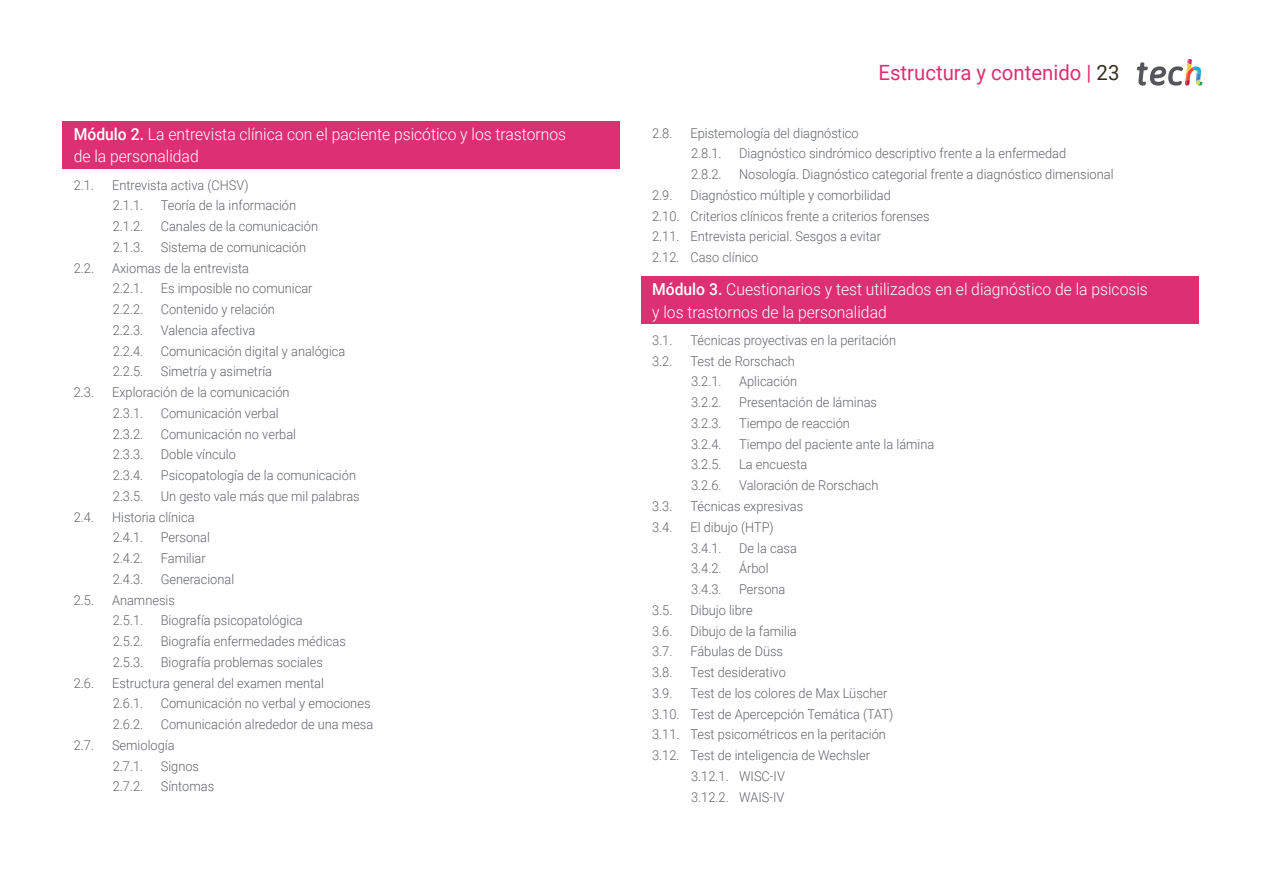
<style>
.page{position:relative;width:1263px;height:893px;background:#fff}
.page>*{position:absolute;margin:0;border:0;box-sizing:border-box;transform-origin:0 0}
.t1{font:21px "Roboto";color:#dc3072}
.t2{font:300 16.5px/22.5px "Roboto";color:#fff;scale:.95 1}
.t3{font:300 13.5px/20.7px "Roboto";color:#61646a;scale:.95 1}
.s1{font-weight:500}
.s2{color:#312e20}
</style>
<div class="page">
<svg style="left:1137px;top:59px;width:65px;height:27px"></svg>
<div style="left:63px;top:121px;width:557px;height:48px;background:#dc3072"></div>
<div style="left:641px;top:277px;width:557px;height:47px;background:#dc3072"></div>
<p class="t2" style="left:74px;top:122px;width:520px"><span class="s1">Módulo 2.</span> La entrevista clínica con el paciente psicótico y los trastornos de la personalidad</p>
<p class="t3" style="left:74px;top:174px;width:23px">2.1.</p>
<p class="t3" style="left:112px;top:174px;width:145px">Entrevista activa (CHSV)<br>2.1.1.</p>
<p class="t3" style="left:161px;top:195px;width:144px">Teoría de la información</p>
<p class="t3" style="left:113px;top:215px;width:34px">2.1.2.</p>
<p class="t3" style="left:161px;top:215px;width:167px">Canales de la comunicación</p>
<p class="t3" style="left:113px;top:236px;width:34px">2.1.3.</p>
<p class="t3" style="left:161px;top:236px;width:154px">Sistema de comunicación</p>
<p class="t3" style="left:74px;top:257px;width:23px">2.2.</p>
<p class="t3" style="left:112px;top:257px;width:146px">Axiomas de la entrevista<br>2.2.1.</p>
<p class="t3" style="left:161px;top:278px;width:161px">Es imposible no comunicar</p>
<p class="t3" style="left:113px;top:298px;width:34px">2.2.2.</p>
<p class="t3" style="left:161px;top:298px;width:122px">Contenido y relación</p>
<p class="t3" style="left:113px;top:319px;width:34px">2.2.3.</p>
<p class="t3" style="left:161px;top:319px;width:101px">Valencia afectiva</p>
<p class="t3" style="left:113px;top:340px;width:34px">2.2.4.</p>
<p class="t3" style="left:161px;top:340px;width:196px">Comunicación digital y analógica</p>
<p class="t3" style="left:113px;top:361px;width:34px">2.2.5.</p>
<p class="t3" style="left:161px;top:361px;width:119px">Simetría y asimetría</p>
<p class="t3" style="left:74px;top:381px;width:23px">2.3.</p>
<p class="t3" style="left:112px;top:381px;width:188px">Exploración de la comunicación<br>2.3.1.</p>
<p class="t3" style="left:161px;top:402px;width:126px">Comunicación verbal</p>
<p class="t3" style="left:113px;top:423px;width:34px">2.3.2.</p>
<p class="t3" style="left:161px;top:423px;width:144px">Comunicación no verbal</p>
<p class="t3" style="left:113px;top:444px;width:34px">2.3.3.</p>
<p class="t3" style="left:161px;top:444px;width:81px">Doble vínculo</p>
<p class="t3" style="left:113px;top:464px;width:34px">2.3.4.</p>
<p class="t3" style="left:161px;top:464px;width:207px">Psicopatología de la comunicación</p>
<p class="t3" style="left:113px;top:485px;width:34px">2.3.5.</p>
<p class="t3" style="left:161px;top:485px;width:211px">Un gesto vale más que mil palabras</p>
<p class="t3" style="left:74px;top:506px;width:23px">2.4.</p>
<p class="t3" style="left:112px;top:506px;width:88px">Historia clínica<br>2.4.1.</p>
<p class="t3" style="left:161px;top:527px;width:53px">Personal</p>
<p class="t3" style="left:113px;top:547px;width:34px">2.4.2.</p>
<p class="t3" style="left:161px;top:547px;width:49px">Familiar</p>
<p class="t3" style="left:113px;top:568px;width:34px">2.4.3.</p>
<p class="t3" style="left:161px;top:568px;width:79px">Generacional</p>
<p class="t3" style="left:74px;top:589px;width:23px">2.5.</p>
<p class="t3" style="left:112px;top:589px;width:68px">Anamnesis<br>2.5.1.</p>
<p class="t3" style="left:161px;top:610px;width:151px">Biografía psicopatológica</p>
<p class="t3" style="left:113px;top:630px;width:34px">2.5.2.</p>
<p class="t3" style="left:161px;top:630px;width:196px">Biografía enfermedades médicas</p>
<p class="t3" style="left:113px;top:651px;width:34px">2.5.3.</p>
<p class="t3" style="left:161px;top:651px;width:172px">Biografía problemas sociales</p>
<p class="t3" style="left:74px;top:672px;width:23px">2.6.</p>
<p class="t3" style="left:112px;top:672px;width:225px">Estructura general del examen mental<br>2.6.1.</p>
<p class="t3" style="left:161px;top:693px;width:222px">Comunicación no verbal y emociones</p>
<p class="t3" style="left:113px;top:713px;width:34px">2.6.2.</p>
<p class="t3" style="left:161px;top:713px;width:225px">Comunicación alrededor de una mesa</p>
<p class="t3" style="left:74px;top:734px;width:23px">2.7.</p>
<p class="t3" style="left:112px;top:734px;width:67px">Semiología<br>2.7.1.</p>
<p class="t3" style="left:161px;top:755px;width:42px">Signos</p>
<p class="t3" style="left:113px;top:776px;width:34px">2.7.2.</p>
<p class="t3" style="left:161px;top:776px;width:58px">Síntomas</p>
<h1 class="t1" style="left:878px;top:57px;width:242px">Estructura y contenido | <span class="s2">23</span></h1>
<p class="t3" style="left:652px;top:122px;width:23px">2.8.</p>
<p class="t3" style="left:690px;top:122px;width:179px">Epistemología del diagnóstico<br>2.8.1.</p>
<p class="t3" style="left:739px;top:143px;width:346px">Diagnóstico sindrómico descriptivo frente a la enfermedad</p>
<p class="t3" style="left:691px;top:164px;width:34px">2.8.2.</p>
<p class="t3" style="left:739px;top:164px;width:396px">Nosología. Diagnóstico categorial frente a diagnóstico dimensional</p>
<p class="t3" style="left:652px;top:184px;width:294px;text-indent:38px">Diagnóstico múltiple y comorbilidad<br>2.10. Criterios clínicos frente a criterios forenses 2.11. Entrevista pericial. Sesgos a evitar<br>2.12. Caso clínico</p>
<p class="t2" style="left:652px;top:278px;width:523px"><span class="s1">Módulo 3.</span> Cuestionarios y test utilizados en el diagnóstico de la psicosis y los trastornos de la personalidad</p>
<p class="t3" style="left:652px;top:329px;width:23px">3.1.</p>
<p class="t3" style="left:690px;top:329px;width:218px">Técnicas proyectivas en la peritación</p>
<p class="t3" style="left:652px;top:350px;width:23px">3.2.</p>
<p class="t3" style="left:690px;top:350px;width:112px">Test de Rorschach<br>3.2.1.</p>
<p class="t3" style="left:652px;top:184px;width:23px">2.9.</p>
<p class="t3" style="left:739px;top:371px;width:63px">Aplicación</p>
<p class="t3" style="left:691px;top:392px;width:34px">3.2.2.</p>
<p class="t3" style="left:739px;top:392px;width:147px">Presentación de láminas</p>
<p class="t3" style="left:691px;top:412px;width:34px">3.2.3.</p>
<p class="t3" style="left:739px;top:412px;width:118px">Tiempo de reacción</p>
<p class="t3" style="left:691px;top:433px;width:34px">3.2.4.</p>
<p class="t3" style="left:739px;top:433px;width:207px">Tiempo del paciente ante la lámina</p>
<p class="t3" style="left:691px;top:454px;width:34px">3.2.5.</p>
<p class="t3" style="left:739px;top:454px;width:73px">La encuesta</p>
<p class="t3" style="left:691px;top:475px;width:34px">3.2.6.</p>
<p class="t3" style="left:739px;top:475px;width:148px">Valoración de Rorschach</p>
<p class="t3" style="left:652px;top:495px;width:23px">3.3.</p>
<p class="t3" style="left:690px;top:495px;width:120px">Técnicas expresivas</p>
<p class="t3" style="left:652px;top:516px;width:23px">3.4.</p>
<p class="t3" style="left:690px;top:516px;width:89px">El dibujo (HTP)<br>3.4.1.</p>
<p class="t3" style="left:739px;top:537px;width:62px">De la casa</p>
<p class="t3" style="left:691px;top:558px;width:34px">3.4.2.</p>
<p class="t3" style="left:739px;top:558px;width:33px">Árbol</p>
<p class="t3" style="left:691px;top:578px;width:34px">3.4.3.</p>
<p class="t3" style="left:739px;top:578px;width:50px">Persona</p>
<p class="t3" style="left:652px;top:599px;width:23px">3.5.</p>
<p class="t3" style="left:690px;top:599px;width:67px">Dibujo libre</p>
<p class="t3" style="left:652px;top:620px;width:23px">3.6.</p>
<p class="t3" style="left:690px;top:620px;width:113px">Dibujo de la familia</p>
<p class="t3" style="left:652px;top:641px;width:23px">3.7.</p>
<p class="t3" style="left:690px;top:641px;width:99px">Fábulas de Düss</p>
<p class="t3" style="left:652px;top:661px;width:23px">3.8.</p>
<p class="t3" style="left:690px;top:661px;width:102px">Test desiderativo</p>
<p class="t3" style="left:652px;top:682px;width:23px">3.9.</p>
<p class="t3" style="left:690px;top:682px;width:209px">Test de los colores de Max Lüscher</p>
<p class="t3" style="left:652px;top:703px;width:255px">3.10. Test de Apercepción Temática (TAT)</p>
<p class="t3" style="left:652px;top:724px;width:248px">3.11. Test psicométricos en la peritación</p>
<p class="t3" style="left:652px;top:744px;width:231px">3.12. Test de inteligencia de Wechsler</p>
<p class="t3" style="left:691px;top:765px;width:100px">3.12.1. WISC-IV</p>
<p class="t3" style="left:691px;top:786px;width:100px">3.12.2. WAIS-IV</p>
</div>
